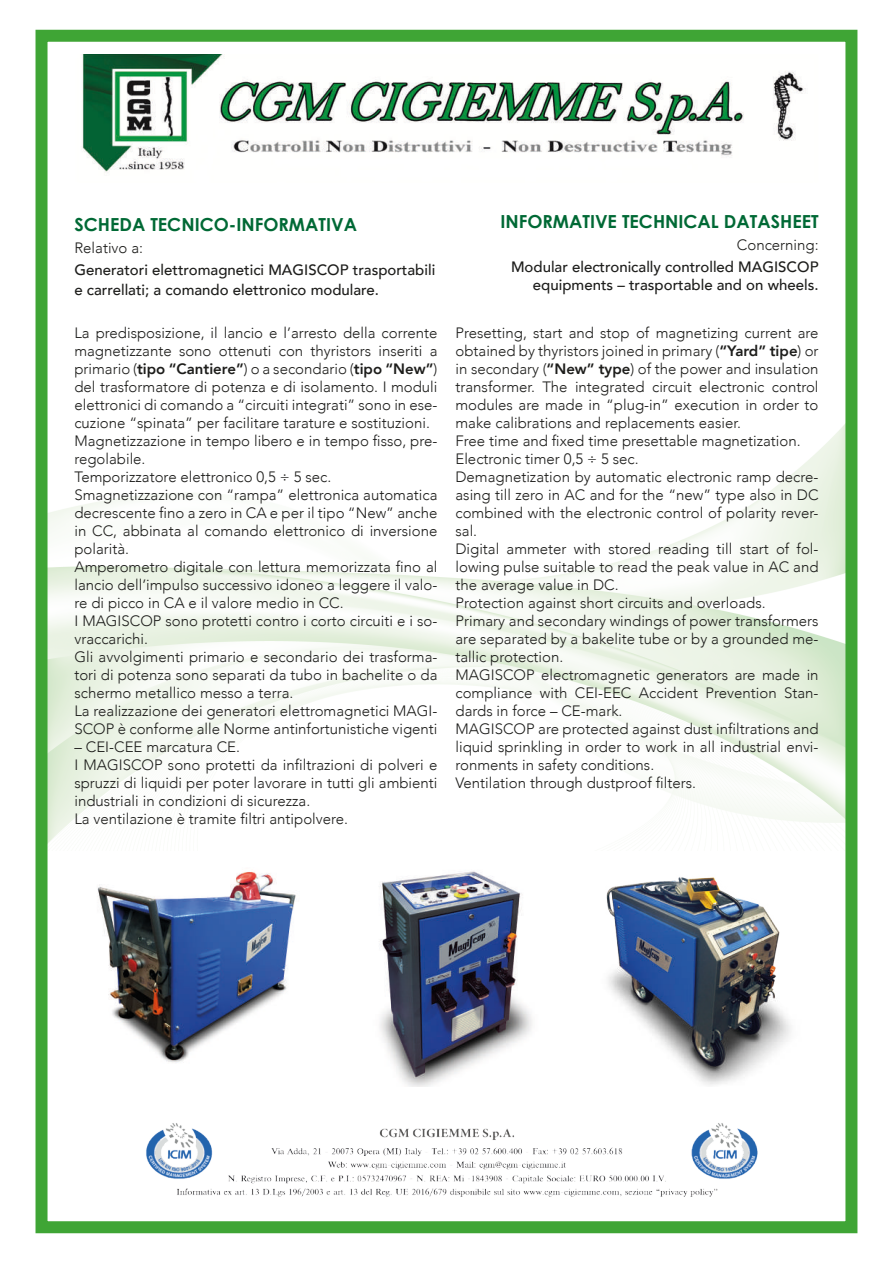
<style>
.page{position:relative;width:893px;height:1263px;background:#fff}
.page>*{position:absolute;margin:0;border:0;box-sizing:border-box;transform-origin:0 0}
.t1{font:700 18px "Century Gothic";color:#006935}
.t2{font:300 15px/18px "Avenir";color:#1d1d1b}
.t3{font:500 15px/19.8px "Avenir";color:#1d1d1b}
.s1{font-weight:800}
</style>
<div class="page">
<div style="left:36px;top:30px;width:821px;height:1203px;border:12px solid #3fa535"></div>
<img style="left:81px;top:54px;width:725px;height:122px">
<img style="left:146px;top:1123px;width:612px;height:74px">
<img style="left:606px;top:877px;width:185px;height:208px">
<img style="left:379px;top:871px;width:153px;height:216px">
<img style="left:97px;top:871px;width:199px;height:192px">
<p class="t1" style="left:74px;top:211px;width:284px">SCHEDA TECNICO-INFORMATIVA</p>
<p class="t2" style="left:74px;top:239px;width:70px">Relativo a:</p>
<p class="t3" style="left:74px;top:260px;width:362px">Generatori elettromagnetici MAGISCOP trasportabili e carrellati; a comando elettronico modulare.</p>
<p class="t2" style="left:74px;top:324px;width:365px">La predisposizione, il lancio e l’arresto della corrente magnetizzante sono ottenuti con thyristors inseriti a primario (<span class="s1">tipo “Cantiere”</span>) o a secondario (<span class="s1">tipo “New”</span>) del trasformatore di potenza e di isolamento. I moduli elettronici di comando a “circuiti integrati” sono in ese&shy;cuzione “spinata” per facilitare tarature e sostituzioni.<br>Magnetizzazione in tempo libero e in tempo fisso, pre&shy;regolabile.<br>Temporizzatore elettronico 0,5 ÷ 5 sec.<br>Smagnetizzazione con “rampa” elettronica automatica decrescente fino a zero in CA e per il tipo “New” anche in CC, abbinata al comando elettronico di inversione polarità.<br>Amperometro digitale con lettura memorizzata fino al lancio dell’impulso successivo idoneo a leggere il valo&shy;re di picco in CA e il valore medio in CC.<br>I MAGISCOP sono protetti contro i corto circuiti e i so&shy;vraccarichi.<br>Gli avvolgimenti primario e secondario dei trasforma&shy;tori di potenza sono separati da tubo in bachelite o da schermo metallico messo a terra.<br>La realizzazione dei generatori elettromagnetici MAGI-SCOP è conforme alle Norme antinfortunistiche vigenti</p>
<p class="t2" style="left:74px;top:738px;width:365px">– CEI-CEE marcatura CE.<br>I MAGISCOP sono protetti da infiltrazioni di polveri e spruzzi di liquidi per poter lavorare in tutti gli ambienti industriali in condizioni di sicurezza.<br>La ventilazione è tramite filtri antipolvere.</p>
<p class="t1" style="left:500px;top:208px;width:320px">INFORMATIVE TECHNICAL DATASHEET</p>
<p class="t2" style="left:737px;top:236px;width:83px">Concerning:</p>
<p class="t3" style="left:511px;top:257px;width:309px;line-height:18px;text-align:right">Modular electronically controlled MAGISCOP equipments – trasportable and on wheels.</p>
<p class="t2" style="left:455px;top:324px;width:365px">Presetting, start and stop of magnetizing current are obtained by thyristors joined in primary (<span class="s1">“Yard” tipe</span>) or in secondary (<span class="s1">“New” type</span>) of the power and insulation transformer. The integrated circuit electronic control modules are made in “plug-in” execution in order to make calibrations and replacements easier.<br>Free time and fixed time presettable magnetization.<br>Electronic timer 0,5 ÷ 5 sec.<br>Demagnetization by automatic electronic ramp decre&shy;asing till zero in AC and for the “new” type also in DC combined with the electronic control of polarity rever&shy;sal.<br>Digital ammeter with stored reading till start of fol&shy;lowing pulse suitable to read the peak value in AC and the average value in DC.<br>Protection against short circuits and overloads.<br>Primary and secondary windings of power transformers are separated by a bakelite tube or by a grounded me&shy;tallic protection.<br>MAGISCOP electromagnetic generators are made in compliance with CEI-EEC Accident Prevention Stan&shy;dards in force – CE-mark.<br>MAGISCOP are protected against dust infiltrations and liquid sprinkling in order to work in all industrial envi&shy;ronments in safety conditions.<br>Ventilation through dustproof filters.</p>
</div>
